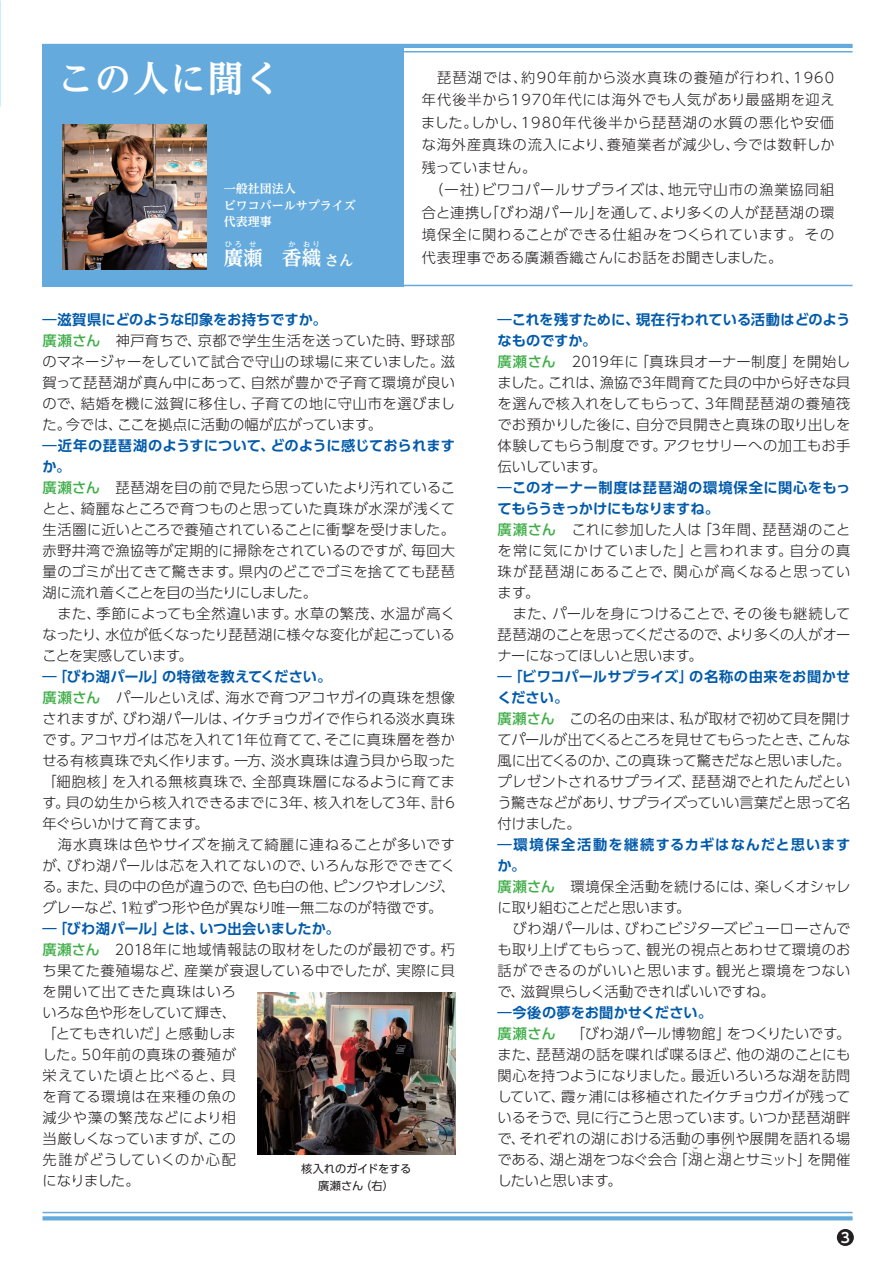
<style>
.page{position:relative;width:893px;height:1263px;background:#fff}
.page>*{position:absolute;margin:0;border:0;box-sizing:border-box;transform-origin:0 0}
.t1{font:700 36px "UD Reimin Pro";letter-spacing:.04em;color:#fff}
.t2{font:700 19.5px "UD Reimin Pro";color:#fff}
.t3{font:700 14.7px "UD Reimin Pro";color:#fff}
.t4{font:300 14.25px/21px "UD Shin Go Pro";letter-spacing:.02em;color:#231f20}
.t5{font:300 14.25px/22.5px "UD Shin Go Pro";letter-spacing:.055em;color:#231f20}
.t6{font:700 14.25px/21px "UD Shin Go Pro De";letter-spacing:.01em;color:#015aaa}
.t7{font:700 14.25px/21px "UD Shin Go Pro De";letter-spacing:.08em;color:#015aaa}
.t8{font:700 14.25px "UD Shin Go Pro De";letter-spacing:-.01em;color:#015aaa}
.t9{font:300 14.25px "UD Shin Go Pro";letter-spacing:-.025em;color:#231f20}
.t10{font:700 13.8px "UD Shin Go Pro De";color:#fff}
.t11{font:700 12px/16.5px "UD Reimin Pro";color:#fff}
.t12{font:11.25px/16.5px "UD Shin Go Pro";letter-spacing:-.015em;color:#231f20;text-align:center}
.t13{font:700 7.5px "UD Shin Go Pro";color:#fff}
.t14{font:300 7.2px "UD Shin Go Pro";color:#231f20}
.s1{font-weight:500;color:#40ae49}
</style>
<div class="page">
<hr style="left:43px;top:44px;width:810px;height:4px;background:#64aadd">
<hr style="left:43px;top:51px;width:810px;height:1px;background:#64aadd">
<hr style="left:43px;top:285px;width:810px;height:1px;background:#64aadd">
<div style="left:43px;top:44px;width:361px;height:242px;background:#64aadd"></div>
<img style="left:62px;top:125px;width:145px;height:144px">
<svg style="left:43px;top:1216px;width:810px;height:4px;background:#6eafdf"></svg>
<hr style="left:43px;top:1212px;width:810px;height:1px;background:#64aadd">
<img style="left:257px;top:993px;width:198px;height:161px">
<div style="left:837px;top:1229px;width:17px;height:17px;background:#231f20;border-radius:50%"></div>
<h1 class="t1" style="left:58px;top:49px;width:225px">この人に聞く</h1>
<p class="t11" style="left:224px;top:180px;width:133px">一般社団法人<br>ビワコパールサプライズ代表理事</p>
<h2 class="t2" style="left:224px;top:242px;width:40px">廣瀬</h2>
<p class="t13" style="left:225px;top:238px;width:19px">ひろ</p>
<p class="t13" style="left:249px;top:238px;width:9px">せ</p>
<p class="t13" style="left:288px;top:238px;width:9px">か</p>
<p class="t13" style="left:303px;top:238px;width:19px">おり</p>
<h2 class="t2" style="left:282px;top:242px;width:40px">香織</h2>
<p class="t3" style="left:324px;top:249px;width:31px">さん</p>
<p class="t5" style="left:421px;top:65px;width:415px">　琵琶湖では、約90年前から淡水真珠の養殖が行われ、1960年代後半から1970年代には海外でも人気があり最盛期を迎えました。しかし、1980年代後半から琵琶湖の水質の悪化や安価な海外産真珠の流入により、養殖業者が減少し、今では数軒しか残っていません。<br>　（一社）ビワコパールサプライズは、地元守山市の漁業協同組合と連携し「びわ湖パール」を通して、より多くの人が琵琶湖の環境保全に関わることができる仕組みをつくられています。 その代表理事である廣瀬香織さんにお話をお聞きしました。</p>
<p class="t6" style="left:43px;top:309px;width:286px">―滋賀県にどのような印象をお持ちですか。</p>
<p class="t4" style="left:43px;top:330px;width:414px;text-align:justify"><span class="s1">廣瀬さん</span>　神戸育ちで、京都で学生生活を送っていた時、野球部のマネージャーをしていて試合で守山の球場に来ていました。滋賀って琵琶湖が真ん中にあって、自然が豊かで子育て環境が良いので、結婚を機に滋賀に移住し、子育ての地に守山市を選びました。今では、ここを拠点に活動の幅が広がっています。</p>
<p class="t6" style="left:43px;top:435px;width:414px">―近年の琵琶湖のようすについて、どのように感じておられますか。</p>
<p class="t4" style="left:43px;top:477px;width:414px"><span class="s1">廣瀬さん</span>　琵琶湖を目の前で見たら思っていたより汚れていることと、綺麗なところで育つものと思っていた真珠が水深が浅くて生活圏に近いところで養殖されていることに衝撃を受けました。赤野井湾で漁協等が定期的に掃除をされているのですが、毎回大量のゴミが出てきて驚きます。県内のどこでゴミを捨てても琵琶湖に流れ着くことを目の当たりにしました。<br>　また、季節によっても全然違います。水草の繁茂、水温が高くなったり、水位が低くなったり琵琶湖に様々な変化が起こっていることを実感しています。</p>
<p class="t6" style="left:43px;top:666px;width:290px">―「びわ湖パール」の特徴を教えてください。</p>
<p class="t4" style="left:43px;top:687px;width:414px"><span class="s1">廣瀬さん</span>　パールといえば、海水で育つアコヤガイの真珠を想像されますが、びわ湖パールは、イケチョウガイで作られる淡水真珠です。アコヤガイは芯を入れて1年位育てて、そこに真珠層を巻かせる有核真珠で丸く作ります。一方、淡水真珠は違う貝から取った「細胞核」を入れる無核真珠で、全部真珠層になるように育てます。貝の幼生から核入れできるまでに3年、核入れをして3年、計6年ぐらいかけて育てます。<br>　海水真珠は色やサイズを揃えて綺麗に連ねることが多いですが、びわ湖パールは芯を入れてないので、いろんな形でできてくる。また、貝の中の色が違うので、色も白の他、ピンクやオレンジ、グレーなど、1粒ずつ形や色が異なり唯一無二なのが特徴です。</p>
<p class="t8" style="left:43px;top:917px;width:299px">―「びわ湖パール」とは、いつ出会いましたか。</p>
<p class="t4" style="left:43px;top:939px;width:414px"><span class="s1">廣瀬さん</span>　2018年に地域情報誌の取材をしたのが最初です。朽ち果てた養殖場など、産業が衰退している中でしたが、実際に貝を開いて出てきた真珠はいろ<br>いろな色や形をしていて輝き、<br>「とてもきれいだ」と感動しま<br>した。50年前の真珠の養殖が<br>栄えていた頃と比べると、貝<br>を育てる環境は在来種の魚の<br>減少や藻の繁茂などにより相<br>当厳しくなっていますが、この<br>先誰がどうしていくのか心配<br>になりました。</p>
<p class="t12" style="left:301px;top:1160px;width:112px">核入れのガイドをする廣瀬さん（右）</p>
<p class="t6" style="left:497px;top:309px;width:354px">―これを残すために、現在行われている活動はどのようなものですか。</p>
<p class="t4" style="left:497px;top:351px;width:354px;text-align:justify"><span class="s1">廣瀬さん</span>　2019年に「真珠貝オーナー制度」を開始しました。これは、漁協で3年間育てた貝の中から好きな貝を選んで核入れをしてもらって、3年間琵琶湖の養殖筏でお預かりした後に、自分で貝開きと真珠の取り出しを体験してもらう制度です。アクセサリーへの加工もお手伝いしています。</p>
<p class="t6" style="left:497px;top:477px;width:354px">―このオーナー制度は琵琶湖の環境保全に関心をもってもらうきっかけにもなりますね。</p>
<p class="t4" style="left:497px;top:519px;width:354px"><span class="s1">廣瀬さん</span>　これに参加した人は「3年間、琵琶湖のことを常に気にかけていました」と言われます。自分の真珠が琵琶湖にあることで、関心が高くなると思っています。<br>　また、パールを身につけることで、その後も継続して琵琶湖のことを思ってくださるので、より多くの人がオーナーになってほしいと思います。</p>
<p class="t6" style="left:497px;top:666px;width:354px">―「ビワコパールサプライズ」の名称の由来をお聞かせください。</p>
<p class="t4" style="left:497px;top:708px;width:354px;text-align:justify"><span class="s1">廣瀬さん</span>　この名の由来は、私が取材で初めて貝を開けてパールが出てくるところを見せてもらったとき、こんな風に出てくるのか、この真珠って驚きだなと思いました。プレゼントされるサプライズ、琵琶湖でとれたんだという驚きなどがあり、サプライズっていい言葉だと思って名付けました。</p>
<p class="t7" style="left:497px;top:834px;width:354px">―環境保全活動を継続するカギはなんだと思いますか。</p>
<p class="t4" style="left:497px;top:876px;width:354px"><span class="s1">廣瀬さん</span>　環境保全活動を続けるには、楽しくオシャレに取り組むことだと思います。<br>　びわ湖パールは、びわこビジターズビューローさんでも取り上げてもらって、観光の視点とあわせて環境のお話ができるのがいいと思います。観光と環境をつないで、滋賀県らしく活動できればいいですね。</p>
<p class="t6" style="left:497px;top:1002px;width:216px">―今後の夢をお聞かせください。</p>
<p class="t4" style="left:497px;top:1023px;width:354px;text-align:justify"><span class="s1">廣瀬さん</span>　「びわ湖パール博物館」をつくりたいです。また、琵琶湖の話を喋れば喋るほど、他の湖のことにも関心を持つようになりました。最近いろいろな湖を訪問していて、霞ヶ浦には移植されたイケチョウガイが残っているそうで、見に行こうと思っています。いつか琵琶湖畔で、それぞれの湖における活動の事例や展開を語れる場である、湖と湖をつなぐ会合「湖と湖とサミット」を開催</p>
<p class="t14" style="left:692px;top:1144px;width:9px">こ</p>
<p class="t14" style="left:721px;top:1144px;width:9px">こ</p>
<p class="t9" style="left:497px;top:1169px;width:126px">したいと思います。</p>
<p class="t10" style="left:841px;top:1226px;width:11px">3</p>
</div>
